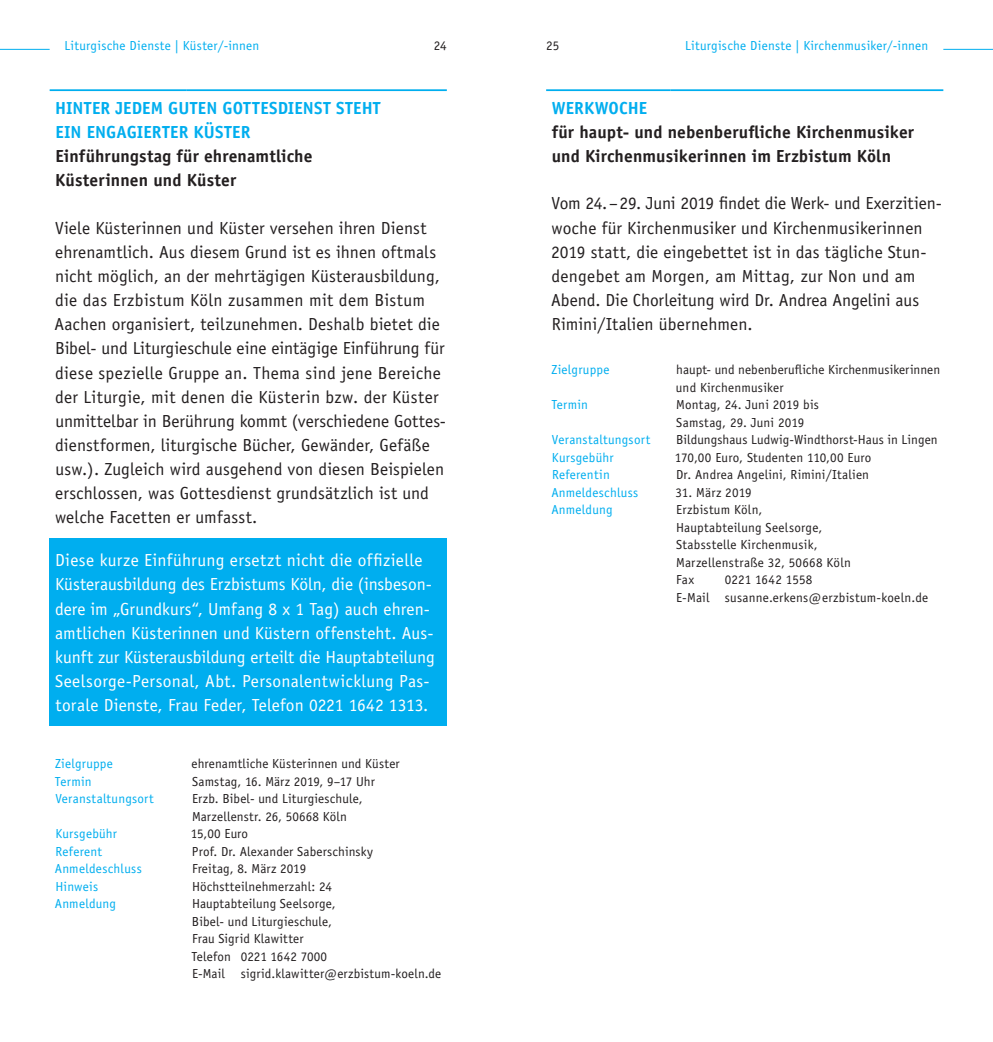
<style>
.page{position:relative;width:993px;height:1042px;background:#fff}
.page>*{position:absolute;margin:0;border:0;box-sizing:border-box;transform-origin:0 0}
.Innen_Copy{font:17.5px/24.2px "Officina Sans";letter-spacing:.005em;color:#231f20}
.Innen_Copy-2{font:17.5px/24.2px "Officina Sans";letter-spacing:.005em;color:#fff}
.Innen_Subline_Liturg{font:700 17.5px/24.2px "Officina Sans";letter-spacing:.005em;color:#231f20}
.Innen_Subline_Liturg-2{font:700 17.5px "Officina Sans";letter-spacing:.005em;color:#00aeef}
.Innen_Copy-3{font:13.12px/17.5px "Officina Sans";letter-spacing:.01em;color:#231f20}
.Titel_Baseline{font:13.12px/17.5px "Officina Sans";letter-spacing:.02em;color:#00aeef}
.Innen_Rubrik{font:13.12px "Officina Sans";letter-spacing:.02em;color:#00aeef}
.Innen_Rubrik-2{font:13.12px "Officina Sans";color:#231f20}
</style>
<div class="page">
<hr style="left:0;top:49px;width:50px;height:1px;background:#00aeef">
<hr style="left:943px;top:49px;width:49px;height:1px;background:#00aeef">
<div style="left:50px;top:538px;width:396px;height:188px;background:#00aeef"></div>
<hr style="left:50px;top:89px;width:136px;height:2px;background:#00aeef">
<hr style="left:186px;top:89px;width:260px;height:2px;background:#00aeef">
<hr style="left:546px;top:89px;width:124px;height:2px;background:#00aeef">
<hr style="left:670px;top:89px;width:273px;height:2px;background:#00aeef">
<p class="Innen_Rubrik" style="left:64px;top:37px;width:196px">Liturgische Dienste | Küster/-innen</p>
<p class="Innen_Rubrik-2" style="left:433px;top:37px;width:15px">24</p>
<p class="Innen_Rubrik-2" style="left:546px;top:37px;width:15px">25</p>
<p class="Innen_Rubrik" style="left:685px;top:37px;width:245px">Liturgische Dienste | Kirchenmusiker/-innen</p>
<p class="Innen_Subline_Liturg-2" style="left:55px;top:97px;width:327px">HINTER JEDEM GUTEN GOTTESDIENST STEHT</p>
<p class="Innen_Subline_Liturg-2" style="left:55px;top:121px;width:196px">EIN ENGAGIERTER KÜSTER</p>
<p class="Innen_Subline_Liturg" style="left:55px;top:144px;width:258px">Einführungstag für ehrenamtliche</p>
<p class="Innen_Subline_Liturg" style="left:55px;top:168px;width:182px">Küsterinnen und Küster</p>
<p class="Innen_Copy" style="left:55px;top:216px;width:373px">Viele Küsterinnen und Küster versehen ihren Dienst</p>
<p class="Innen_Copy" style="left:54px;top:240px;width:393px">ehrenamtlich. Aus diesem Grund ist es ihnen oftmals nicht möglich, an der mehrtägigen Küsterausbildung, die das Erzbistum Köln zusammen mit dem Bistum Aachen organisiert, teilzunehmen. Deshalb bietet die Bibel- und Liturgieschule eine eintägige Einführung für diese spezielle Gruppe an. Thema sind jene Bereiche der Liturgie, mit denen die Küsterin bzw. der Küster unmittelbar in Berührung kommt (verschiedene Gottes&shy;dienstformen, liturgische Bücher, Gewänder, Gefäße usw.). Zugleich wird ausgehend von diesen Beispielen erschlossen, was Gottesdienst grundsätzlich ist und welche Facetten er umfasst.</p>
<p class="Innen_Copy-2" style="left:55px;top:548px;width:381px">Diese kurze Einführung ersetzt nicht die offizielle Küsterausbildung des Erzbistums Köln, die (insbeson&shy;dere im „Grundkurs“, Umfang 8 x 1 Tag) auch ehren&shy;amtlichen Küsterinnen und Küstern offensteht. Aus&shy;kunft zur Küsterausbildung erteilt die Hauptabteilung Seelsorge-Personal, Abt. Personalentwicklung Pas&shy;torale Dienste, Frau Feder, Telefon 0221 1642 1313.</p>
<p class="Titel_Baseline" style="left:55px;top:755px;width:59px">Zielgruppe</p>
<p class="Titel_Baseline" style="left:55px;top:773px;width:100px">Termin<br>Veranstaltungsort</p>
<p class="Titel_Baseline" style="left:55px;top:825px;width:88px">Kursgebühr<br>Referent<br>Anmeldeschluss<br>Hinweis<br>Anmeldung</p>
<p class="Innen_Copy-3" style="left:191px;top:755px;width:210px">ehrenamtliche Küsterinnen und Küster</p>
<p class="Innen_Copy-3" style="left:192px;top:773px;width:184px">Samstag, 16. März 2019, 9–17 Uhr</p>
<p class="Innen_Copy-3" style="left:192px;top:790px;width:172px">Erzb. Bibel- und Liturgieschule,</p>
<p class="Innen_Copy-3" style="left:192px;top:808px;width:156px">Marzellenstr. 26, 50668 Köln</p>
<p class="Innen_Copy-3" style="left:191px;top:825px;width:59px">15,00 Euro</p>
<p class="Innen_Copy-3" style="left:192px;top:843px;width:182px">Prof. Dr. Alexander Saberschinsky</p>
<p class="Innen_Copy-3" style="left:192px;top:860px;width:116px">Freitag, 8. März 2019</p>
<p class="Innen_Copy-3" style="left:192px;top:878px;width:141px">Höchstteilnehmerzahl: 24</p>
<p class="Innen_Copy-3" style="left:192px;top:895px;width:145px">Hauptabteilung Seelsorge,</p>
<p class="Innen_Copy-3" style="left:192px;top:913px;width:142px">Bibel- und Liturgieschule,</p>
<p class="Innen_Copy-3" style="left:192px;top:930px;width:113px">Frau Sigrid Klawitter</p>
<p class="Innen_Copy-3" style="left:191px;top:948px;width:137px">Telefon 0221 1642 7000</p>
<p class="Innen_Copy-3" style="left:192px;top:965px;width:251px">E-Mail sigrid.klawitter@erzbistum-koeln.de</p>
<p class="Innen_Subline_Liturg-2" style="left:551px;top:97px;width:97px">WERKWOCHE</p>
<p class="Innen_Subline_Liturg" style="left:551px;top:120px;width:363px">für haupt- und nebenberufliche Kirchenmusiker und Kirchenmusikerinnen im Erzbistum Köln</p>
<p class="Innen_Copy" style="left:551px;top:191px;width:392px">Vom 24.–29. Juni 2019 findet die Werk- und Exerzitien&shy;woche für Kirchenmusiker und Kirchenmusikerinnen 2019 statt, die eingebettet ist in das tägliche Stun&shy;dengebet am Morgen, am Mittag, zur Non und am Abend. Die Chorleitung wird Dr. Andrea Angelini aus Rimini/Italien übernehmen.</p>
<p class="Titel_Baseline" style="left:551px;top:361px;width:59px">Zielgruppe</p>
<p class="Titel_Baseline" style="left:551px;top:396px;width:38px">Termin</p>
<p class="Titel_Baseline" style="left:551px;top:431px;width:100px">Veranstaltungsort<br>Kursgebühr<br>Referentin</p>
<p class="Titel_Baseline" style="left:551px;top:483px;width:88px">Anmeldeschluss</p>
<p class="Titel_Baseline" style="left:551px;top:501px;width:63px">Anmeldung</p>
<p class="Innen_Copy-3" style="left:675px;top:361px;width:266px">haupt- und nebenberufliche Kirchenmusikerinnen und Kirchenmusiker</p>
<p class="Innen_Copy-3" style="left:676px;top:396px;width:144px">Montag, 24. Juni 2019 bis</p>
<p class="Innen_Copy-3" style="left:676px;top:413px;width:130px">Samstag, 29. Juni 2019</p>
<p class="Innen_Copy-3" style="left:675px;top:431px;width:263px">Bildungshaus Ludwig-Windthorst-Haus in Lingen</p>
<p class="Innen_Copy-3" style="left:674px;top:448px;width:198px">170,00 Euro, Studenten 110,00 Euro</p>
<p class="Innen_Copy-3" style="left:675px;top:466px;width:194px">Dr. Andrea Angelini, Rimini/Italien</p>
<p class="Innen_Copy-3" style="left:675px;top:483px;width:78px">31. März 2019</p>
<p class="Innen_Copy-3" style="left:675px;top:501px;width:88px">Erzbistum Köln,</p>
<p class="Innen_Copy-3" style="left:675px;top:518px;width:148px">Hauptabteilung Seelsorge,</p>
<p class="Innen_Copy-3" style="left:676px;top:536px;width:143px">Stabsstelle Kirchenmusik,</p>
<p class="Innen_Copy-3" style="left:676px;top:553px;width:176px">Marzellenstraße 32, 50668 Köln</p>
<p class="Innen_Copy-3" style="left:675px;top:571px;width:20px">Fax</p>
<p class="Innen_Copy-3" style="left:675px;top:571px;width:253px;text-indent:49px">0221 1642 1558<br>E-Mail susanne.erkens@erzbistum-koeln.de</p>
</div>
